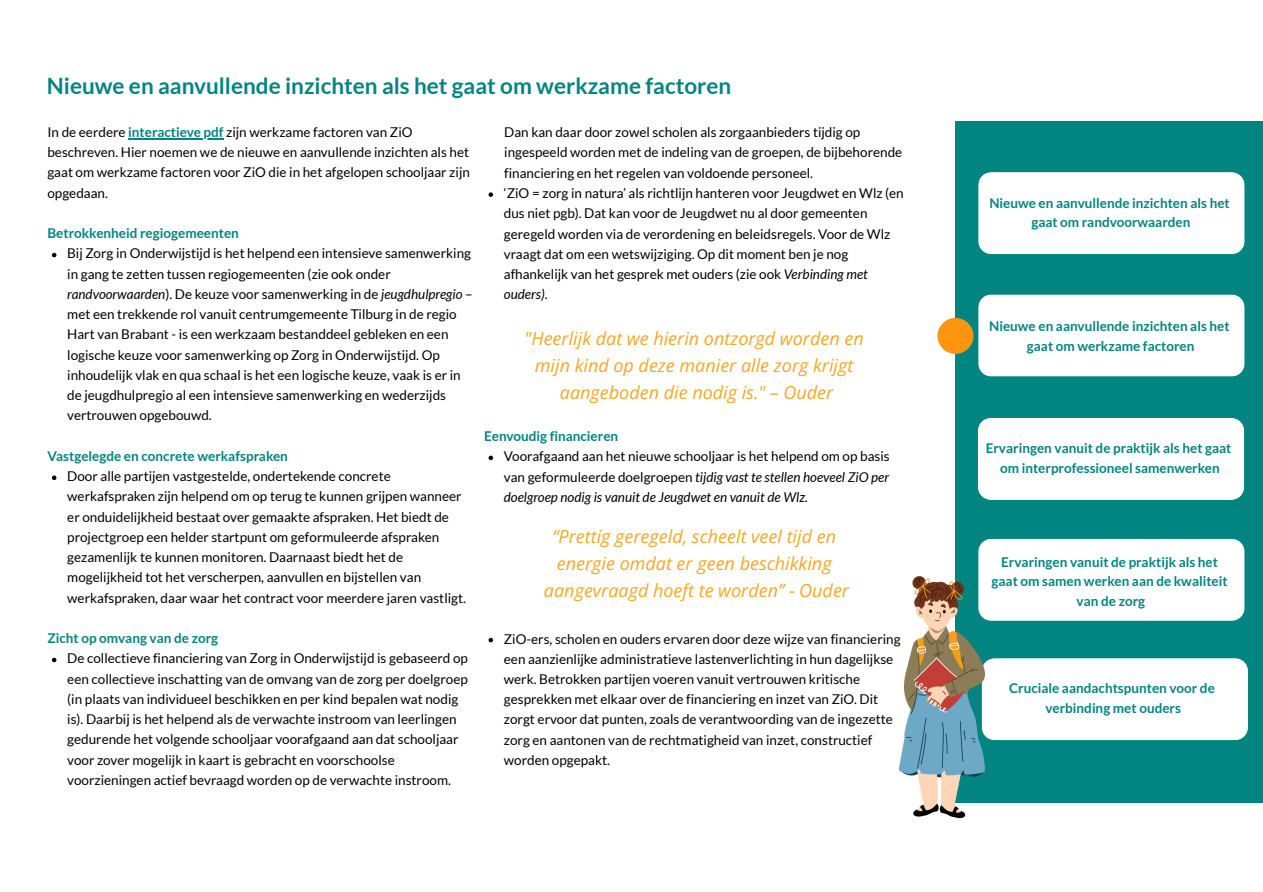
<style>
.page{position:relative;width:1263px;height:892px;background:#fff}
.page>*{position:absolute;margin:0;border:0;box-sizing:border-box;transform-origin:0 0}
.t1{font:700 22.5px "Lato";color:#028480}
.t2{font:italic 18px/27px "Open Sans";color:#f5a623;text-align:center}
.t3{font:13.5px/20.2px "Lato";color:#000}
.t4{font:700 13.5px/19.1px "Lato";color:#028480;text-align:center}
.s1{font-weight:700;color:#028480}
.s2{font-style:italic}
</style>
<div class="page">
<hr style="left:128px;top:138px;width:73px;height:1px;background:#028480">
<svg style="left:201px;top:138px;width:22px;height:1px"></svg>
<svg style="left:52px;top:253px;width:4px;height:4px"></svg>
<svg style="left:52px;top:475px;width:4px;height:5px"></svg>
<svg style="left:52px;top:657px;width:4px;height:5px"></svg>
<svg style="left:488px;top:192px;width:5px;height:5px"></svg>
<svg style="left:488px;top:455px;width:5px;height:5px"></svg>
<svg style="left:488px;top:638px;width:5px;height:4px"></svg>
<div style="left:955px;top:121px;width:307px;height:681px;background:#028480"></div>
<div style="left:977px;top:172px;width:267px;height:82px;background:#fff;border-radius:13px"></div>
<div style="left:977px;top:538px;width:267px;height:83px;background:#fff;border-radius:13px"></div>
<div style="left:977px;top:418px;width:266px;height:82px;background:#fff;border-radius:13px"></div>
<div style="left:977px;top:294px;width:267px;height:82px;background:#fff;border-radius:13px"></div>
<div style="left:981px;top:658px;width:266px;height:82px;background:#fff;border-radius:13px"></div>
<div style="left:937px;top:318px;width:36px;height:36px;background:#ff950f;border-radius:50%"></div>
<img style="left:899px;top:569px;width:87px;height:250px">
<p class="t1" style="left:47px;top:71px;width:685px">Nieuwe en aanvullende inzichten als het gaat om werkzame factoren</p>
<p class="t3" style="left:47px;top:122px;width:366px">In de eerdere <span class="s1">interactieve pdf</span> zijn werkzame factoren van ZiO</p>
<p class="t3" style="left:47px;top:142px;width:423px">beschreven. Hier noemen we de nieuwe en aanvullende inzichten als het</p>
<p class="t3" style="left:47px;top:162px;width:424px">gaat om werkzame factoren voor ZiO die in het afgelopen schooljaar zijn</p>
<p class="t3" style="left:47px;top:182px;width:62px">opgedaan.</p>
<p class="t4" style="left:47px;top:223px;width:193px">Betrokkenheid regiogemeenten</p>
<p class="t3" style="left:504px;top:122px;width:399px">Dan kan daar door zowel scholen als zorgaanbieders tijdig op ingespeeld worden met de indeling van de groepen, de bijbehorende financiering en het regelen van voldoende personeel.</p>
<p class="t3" style="left:504px;top:183px;width:401px">‘ZiO = zorg in natura’ als richtlijn hanteren voor Jeugdwet en Wlz (en dus niet pgb). Dat kan voor de Jeugdwet nu al door gemeenten geregeld worden via de verordening en beleidsregels. Voor de Wlz vraagt dat om een wetswijziging. Op dit moment ben je nog afhankelijk van het gesprek met ouders (zie ook <span class="s2">Verbinding met ouders)</span>.</p>
<p class="t3" style="left:67px;top:243px;width:407px">Bij Zorg in Onderwijstijd is het helpend een intensieve samenwerking in gang te zetten tussen regiogemeenten (zie ook onder <span class="s2">randvoorwaarden</span>). De keuze voor samenwerking in de <span class="s2">jeugdhulpregio</span> – met een trekkende rol vanuit centrumgemeente Tilburg in de regio Hart van Brabant - is een werkzaam bestanddeel gebleken en een logische keuze voor samenwerking op Zorg in Onderwijstijd. Op inhoudelijk vlak en qua schaal is het een logische keuze, vaak is er in de jeugdhulpregio al een intensieve samenwerking en wederzijds vertrouwen opgebouwd.</p>
<h2 class="t2" style="left:524px;top:325px;width:340px">"Heerlijk dat we hierin ontzorgd worden en mijn kind op deze manier alle zorg krijgt aangeboden die nodig is." – Ouder</h2>
<p class="t4" style="left:47px;top:446px;width:242px">Vastgelegde en concrete werkafspraken</p>
<p class="t3" style="left:67px;top:466px;width:400px">Door alle partijen vastgestelde, ondertekende concrete werkafspraken zijn helpend om op terug te kunnen grijpen wanneer er onduidelijkheid bestaat over gemaakte afspraken. Het biedt de projectgroep een helder startpunt om geformuleerde afspraken gezamenlijk te kunnen monitoren. Daarnaast biedt het de mogelijkheid tot het verscherpen, aanvullen en bijstellen van werkafspraken, daar waar het contract voor meerdere jaren vastligt.</p>
<p class="t4" style="left:47px;top:628px;width:172px">Zicht op omvang van de zorg</p>
<p class="t3" style="left:67px;top:648px;width:402px">De collectieve financiering van Zorg in Onderwijstijd is gebaseerd op een collectieve inschatting van de omvang van de zorg per doelgroep (in plaats van individueel beschikken en per kind bepalen wat nodig is). Daarbij is het helpend als de verwachte instroom van leerlingen gedurende het volgende schooljaar voorafgaand aan dat schooljaar voor zover mogelijk in kaart is gebracht en voorschoolse voorzieningen actief bevraagd worden op de verwachte instroom.</p>
<p class="t4" style="left:484px;top:426px;width:136px">Eenvoudig financieren</p>
<p class="t3" style="left:504px;top:446px;width:387px;text-align:justify">Voorafgaand aan het nieuwe schooljaar is het helpend om op basis van geformuleerde doelgroepen <span class="s2">tijdig vast te stellen hoeveel ZiO per doelgroep nodig is vanuit de Jeugdwet en vanuit de Wlz.</span></p>
<h2 class="t2" style="left:544px;top:523px;width:306px">“Prettig geregeld, scheelt veel tijd en energie omdat er geen beschikking aangevraagd hoeft te worden” - Ouder</h2>
<p class="t3" style="left:504px;top:628px;width:398px">ZiO-ers, scholen en ouders ervaren door deze wijze van financiering een aanzienlijke administratieve lastenverlichting in hun dagelijkse werk. Betrokken partijen voeren vanuit vertrouwen kritische gesprekken met elkaar over de financiering en inzet van ZiO. Dit zorgt ervoor dat punten, zoals de verantwoording van de ingezette zorg en aantonen van de rechtmatigheid van inzet, constructief worden opgepakt.</p>
<p class="t4" style="left:989px;top:193px;width:242px">Nieuwe en aanvullende inzichten als het gaat om randvoorwaarden</p>
<p class="t4" style="left:988px;top:316px;width:242px">Nieuwe en aanvullende inzichten als het gaat om werkzame factoren</p>
<p class="t4" style="left:985px;top:438px;width:247px">Ervaringen vanuit de praktijk als het gaat om interprofessioneel samenwerken</p>
<p class="t4" style="left:991px;top:552px;width:237px">Ervaringen vanuit de praktijk als het gaat om samen werken aan de kwaliteit van de zorg</p>
<p class="t4" style="left:1008px;top:678px;width:207px">Cruciale aandachtspunten voor de verbinding met ouders</p>
</div>
